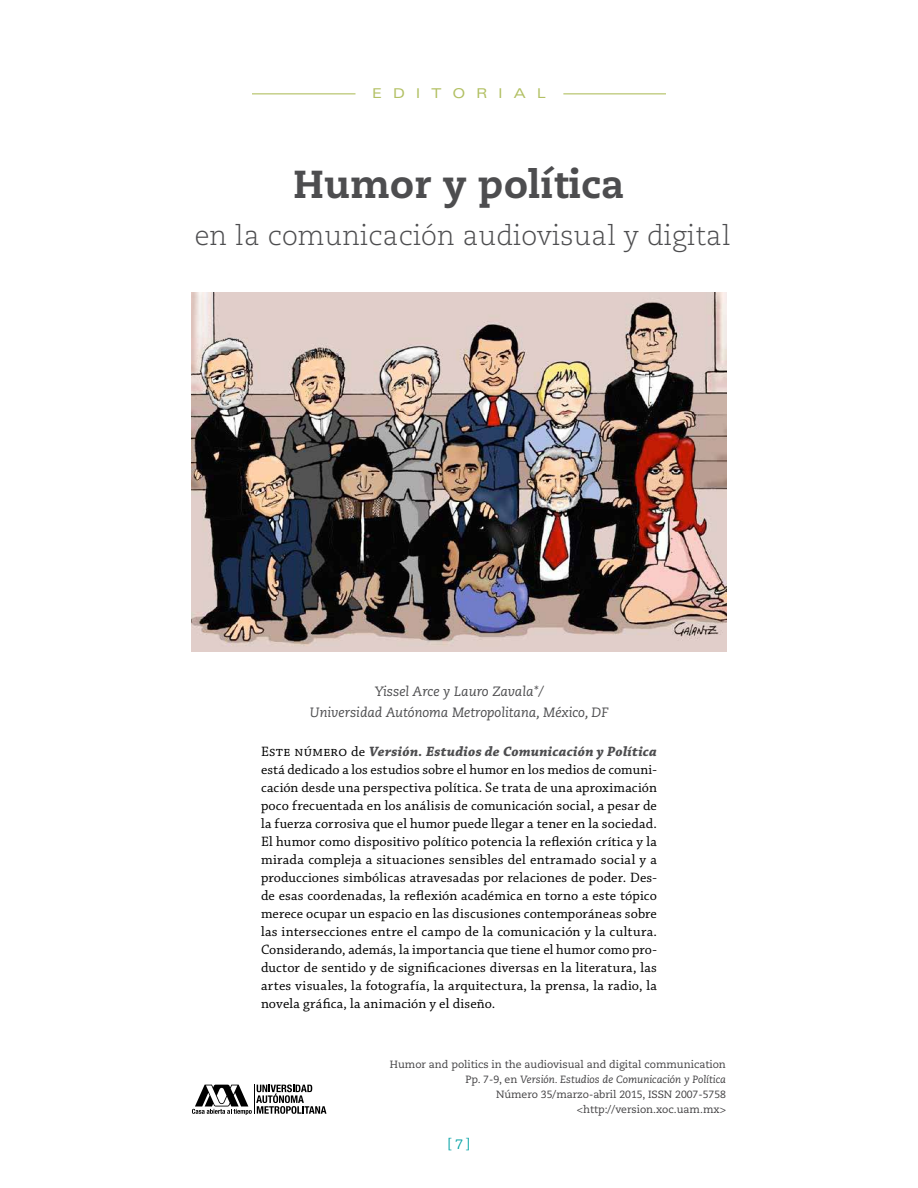
<style>
.page{position:relative;width:918px;height:1188px;background:#fff}
.page>*{position:absolute;margin:0;border:0;box-sizing:border-box;transform-origin:0 0}
.t1{font:800 39px "Caecilia LT Std";letter-spacing:.005em;color:#4d4d4f}
.t2{font:300 27.3px "Caecilia LT Std";letter-spacing:.005em;color:#4d4d4f}
.t3{font:15px "Chaparral Pro";color:#00a1a4}
.t4{font:14.25px/18px "Chaparral Pro";letter-spacing:.025em;color:#000;text-align:justify}
.t5{font:italic 13.5px/21px "Caecilia LT Std";color:#4d4d4f;text-align:center}
.t6{font:expanded 13.5px "Univers LT Std";letter-spacing:.825em;color:#b2c063}
.t7{font:10.5px/15px "Caecilia LT Std";color:#414042;text-align:right}
.s1{font-weight:700;font-style:italic;color:#4d4d4f}
.s2{font-style:italic}
</style>
<div class="page">
<svg style="left:192px;top:1085px;width:134px;height:30px"></svg>
<hr style="left:252px;top:93px;width:104px;height:1px;background:#b2c063">
<hr style="left:563px;top:93px;width:103px;height:1px;background:#b2c063">
<img style="left:192px;top:292px;width:534px;height:359px">
<p class="t6" style="left:372px;top:85px;width:175px">EDITORIAL</p>
<h1 class="t1" style="left:294px;top:161px;width:332px">Humor y política</h1>
<h2 class="t2" style="left:195px;top:221px;width:537px">en la comunicación audiovisual y digital</h2>
<p class="t5" style="left:310px;top:682px;width:300px">Yissel Arce y Lauro Zavala*/<br>Universidad Autónoma Metropolitana, México, DF</p>
<p class="t4" style="left:261px;top:743px;width:398px">Este número de <span class="s1">Versión. Estudios de Comunicación y Política </span>está dedicado a los estudios sobre el humor en los medios de comuni&shy;cación desde una perspectiva política. Se trata de una aproximación poco frecuentada en los análisis de comunicación social, a pesar de la fuerza corrosiva que el humor puede llegar a tener en la sociedad.<br>El humor como dispositivo político potencia la reflexión crítica y la mirada compleja a situaciones sensibles del entramado social y a producciones simbólicas atravesadas por relaciones de poder. Des&shy;de esas coordenadas, la reflexión académica en torno a este tópico merece ocupar un espacio en las discusiones contemporáneas sobre las intersecciones entre el campo de la comunicación y la cultura.<br>Considerando, además, la importancia que tiene el humor como pro&shy;ductor de sentido y de significaciones diversas en la literatura, las artes visuales, la fotografía, la arquitectura, la prensa, la radio, la novela gráfica, la animación y el diseño.</p>
<p class="t7" style="left:390px;top:1057px;width:338px">Humor and politics in the audiovisual and digital communication Pp. 7-9, en <span class="s2">Versión. Estudios de Comunicación y Política<br></span>Número 35/marzo-abril 2015, ISSN 2007-5758 &lt;http://version.xoc.uam.mx&gt;</p>
<p class="t3" style="left:447px;top:1136px;width:25px">[7]</p>
</div>
